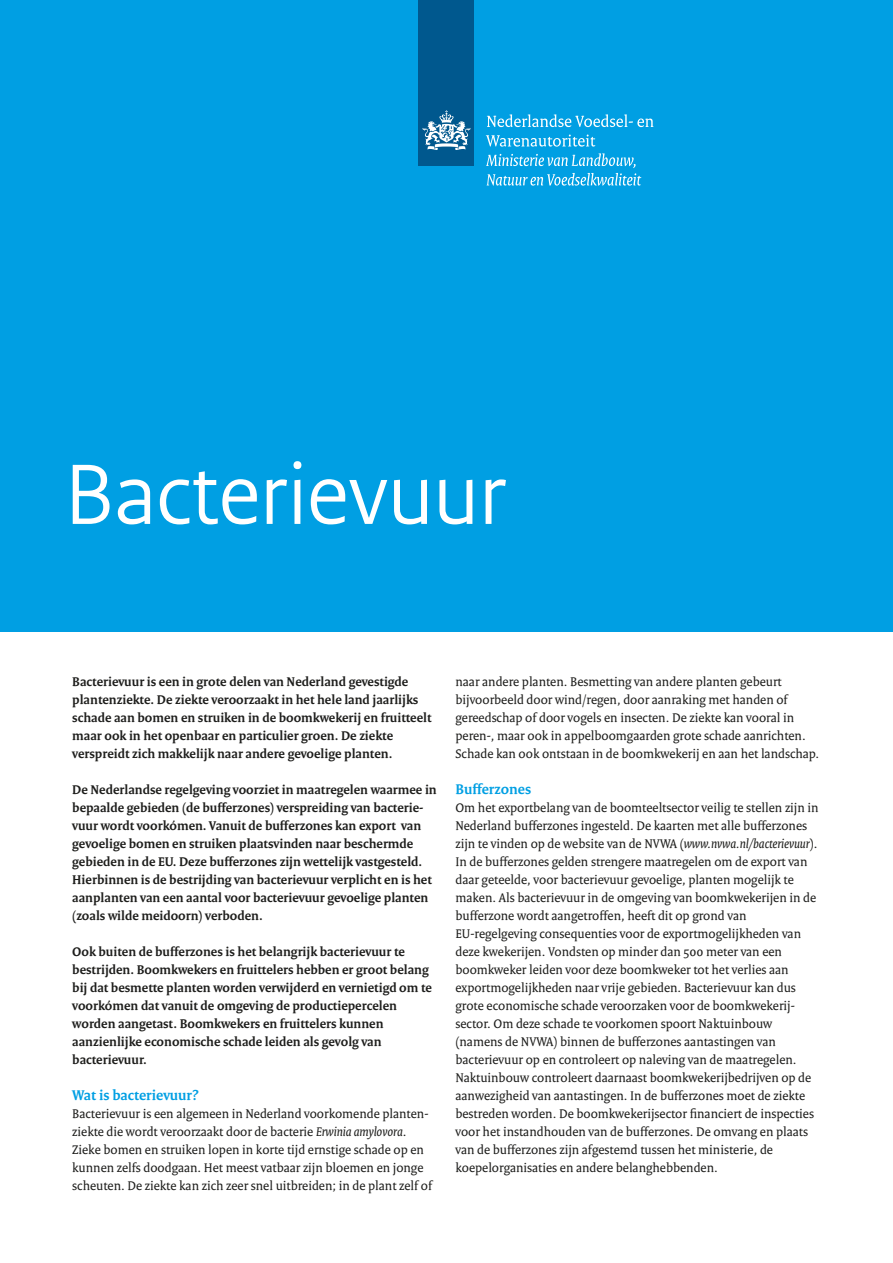
<style>
.page{position:relative;width:893px;height:1263px;background:#fff}
.page>*{position:absolute;margin:0;border:0;box-sizing:border-box;transform-origin:0 0}
._01_RO_Titel{font:90px "Rijksoverheid Sans Heading";color:#fff}
._10_RO_Broodtekst_Se{font:700 15px "Rijksoverheid Serif";color:#009fe3}
.Tussenkopje{font:700 15px "Rijksoverheid Serif";color:#009fe3}
._10_RO_Broodtekst_Se-2{font:13.5px/18px "Rijksoverheid Serif";color:#1d1d1b}
._10_RO_Broodtekst_Se-3{font:700 13.5px/18px "Rijksoverheid Serif";color:#1d1d1b}
.s1{font-style:italic}
</style>
<div class="page">
<div style="left:0;top:0;width:893px;height:631px;background:#009fe3"></div>
<div style="left:419px;top:0;width:55px;height:166px;background:#00588e"></div>
<svg style="left:423px;top:110px;width:47px;height:40px"></svg>
<svg style="left:487px;top:114px;width:166px;height:13px"></svg>
<svg style="left:486px;top:135px;width:109px;height:12px"></svg>
<svg style="left:486px;top:153px;width:155px;height:33px"></svg>
<p class="_01_RO_Titel" style="left:65px;top:442px;width:444px">Bacterievuur</p>
<p class="_10_RO_Broodtekst_Se-3" style="left:72px;top:672px;width:361px">Bacterievuur is een in grote delen van Nederland gevestigde plantenziekte. De ziekte veroorzaakt in het hele land jaarlijks schade aan bomen en struiken in de boomkwekerij en fruitteelt</p>
<p class="_10_RO_Broodtekst_Se-3" style="left:72px;top:726px;width:322px">maar ook in het openbaar en particulier groen. De ziekte verspreidt zich makkelijk naar andere gevoelige planten.</p>
<p class="_10_RO_Broodtekst_Se-3" style="left:72px;top:780px;width:366px">De Nederlandse regelgeving voorziet in maatregelen waarmee in</p>
<p class="_10_RO_Broodtekst_Se-3" style="left:72px;top:798px;width:361px">bepaalde gebieden (de bufferzones) verspreiding van bacterie&shy;vuur wordt voorkómen. Vanuit de bufferzones kan export van gevoelige bomen en struiken plaatsvinden naar beschermde gebieden in de EU. Deze bufferzones zijn wettelijk vastgesteld.<br>Hierbinnen is de bestrijding van bacterievuur verplicht en is het aanplanten van een aantal voor bacterievuur gevoelige planten (zoals wilde meidoorn) verboden.</p>
<p class="_10_RO_Broodtekst_Se-3" style="left:72px;top:942px;width:361px">Ook buiten de bufferzones is het belangrijk bacterievuur te bestrijden. Boomkwekers en fruittelers hebben er groot belang bij dat besmette planten worden verwijderd en vernietigd om te voorkómen dat vanuit de omgeving de productiepercelen worden aangetast. Boomkwekers en fruittelers kunnen aanzienlijke economische schade leiden als gevolg van bacterievuur.</p>
<p class="_10_RO_Broodtekst_Se" style="left:72px;top:1086px;width:128px">Wat is bacterievuur?</p>
<p class="_10_RO_Broodtekst_Se-2" style="left:72px;top:1104px;width:361px">Bacterievuur is een algemeen in Nederland voorkomende planten&shy;ziekte die wordt veroorzaakt door de bacterie <span class="s1">Erwinia amylovora</span>.<br>Zieke bomen en struiken lopen in korte tijd ernstige schade op en kunnen zelfs doodgaan. Het meest vatbaar zijn bloemen en jonge scheuten. De ziekte kan zich zeer snel uitbreiden; in de plant zelf of</p>
<p class="_10_RO_Broodtekst_Se-2" style="left:455px;top:672px;width:328px">naar andere planten. Besmetting van andere planten gebeurt</p>
<p class="_10_RO_Broodtekst_Se-2" style="left:455px;top:690px;width:334px">bijvoorbeeld door wind/regen, door aanraking met handen of</p>
<p class="_10_RO_Broodtekst_Se-2" style="left:455px;top:708px;width:340px">gereedschap of door vogels en insecten. De ziekte kan vooral in</p>
<p class="_10_RO_Broodtekst_Se-2" style="left:455px;top:726px;width:352px">peren-, maar ook in appelboomgaarden grote schade aanrichten.</p>
<p class="_10_RO_Broodtekst_Se-2" style="left:455px;top:744px;width:365px">Schade kan ook ontstaan in de boomkwekerij en aan het landschap.</p>
<p class="Tussenkopje" style="left:455px;top:780px;width:77px">Bufferzones</p>
<p class="_10_RO_Broodtekst_Se-2" style="left:455px;top:798px;width:365px">Om het exportbelang van de boomteeltsector veilig te stellen zijn in Nederland bufferzones ingesteld. De kaarten met alle bufferzones zijn te vinden op de website van de NVWA (<span class="s1">www.nvwa.nl/bacterievuur</span>).<br>In de bufferzones gelden strengere maatregelen om de export van daar geteelde, voor bacterievuur gevoelige, planten mogelijk te maken. Als bacterievuur in de omgeving van boomkwekerijen in de bufferzone wordt aangetroffen, heeft dit op grond van EU-regelgeving consequenties voor de exportmogelijkheden van deze kwekerijen. Vondsten op minder dan 500 meter van een boomkweker leiden voor deze boomkweker tot het verlies aan exportmogelijkheden naar vrije gebieden. Bacterievuur kan dus grote economische schade veroorzaken voor de boomkwekerij&shy;sector. Om deze schade te voorkomen spoort Naktuinbouw (namens de NVWA) binnen de bufferzones aantastingen van bacterievuur op en controleert op naleving van de maatregelen.<br>Naktuinbouw controleert daarnaast boomkwekerijbedrijven op de aanwezigheid van aantastingen. In de bufferzones moet de ziekte</p>
<p class="_10_RO_Broodtekst_Se-2" style="left:455px;top:1104px;width:360px">bestreden worden. De boomkwekerijsector financiert de inspecties voor het instandhouden van de bufferzones. De omvang en plaats van de bufferzones zijn afgestemd tussen het ministerie, de koepelorganisaties en andere belanghebbenden.</p>
</div>
